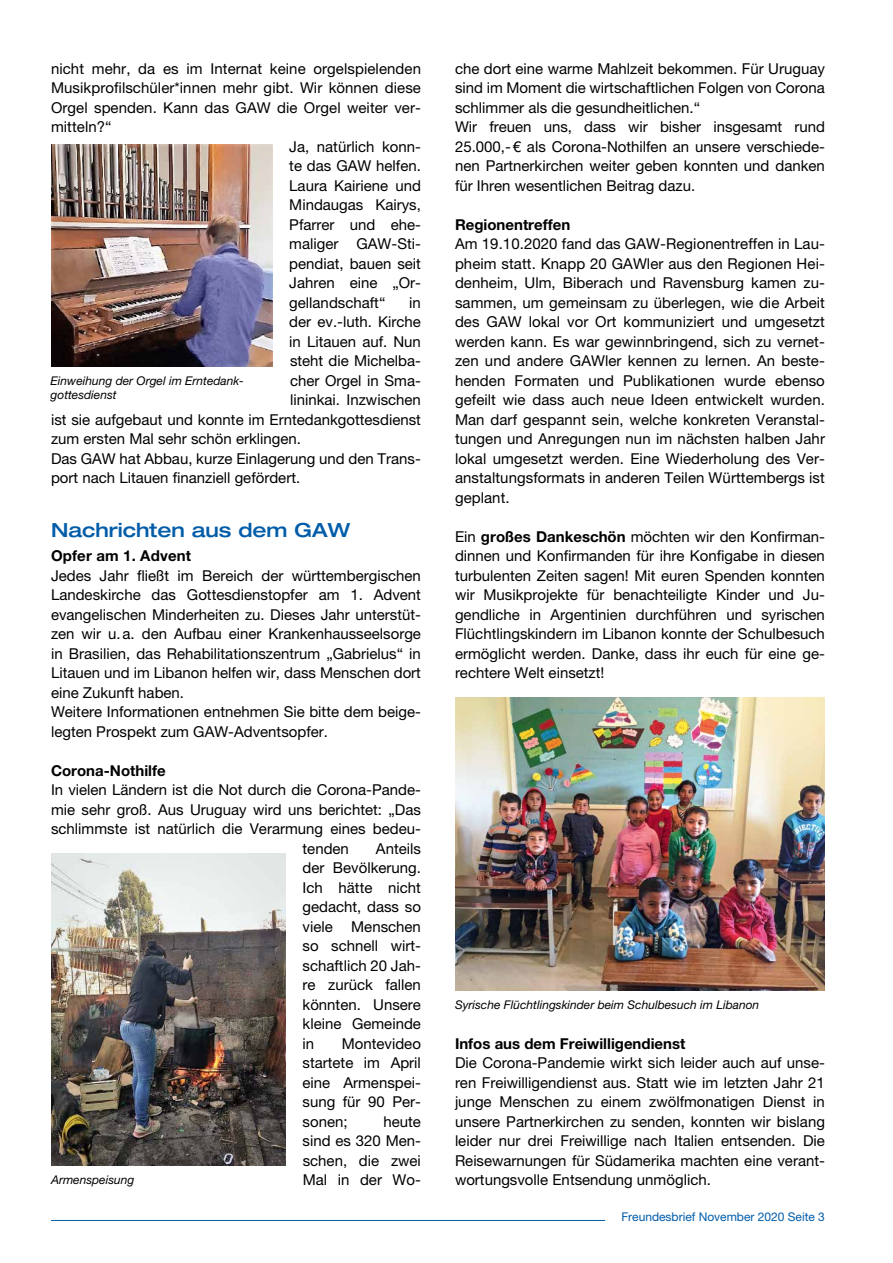
<style>
.page{position:relative;width:893px;height:1263px;background:#fff}
.page>*{position:absolute;margin:0;border:0;box-sizing:border-box;transform-origin:0 0}
.t1{font:500 expanded 19.5px "Helvetica Neue";color:#005ca9}
.t2{font:15px/19.5px "Helvetica Neue";color:#000;text-align:justify}
.t3{font:700 15px "Helvetica Neue";color:#000}
.t4{font:italic 12px/13.5px "Helvetica Neue";color:#000}
.t5{font:12px "Helvetica Neue";color:#005ca9}
.s1{font-style:inherit}
.s2{font-weight:700}
</style>
<div class="page">
<hr style="left:51px;top:1220px;width:554px;height:1px;background:#005ca9">
<img style="left:51px;top:145px;width:221px;height:221px">
<img style="left:51px;top:854px;width:235px;height:312px">
<img style="left:455px;top:698px;width:370px;height:292px">
<p class="t2" style="left:51px;top:58px;width:371px">nicht mehr, da es im Internat keine orgelspielenden</p>
<p class="t2" style="left:51px;top:78px;width:371px">Musikprofilschüler*innen mehr gibt. Wir können diese</p>
<p class="t2" style="left:51px;top:97px;width:371px">Orgel spenden. Kann das GAW die Orgel weiter ver-</p>
<p class="t2" style="left:51px;top:117px;width:62px">mitteln?“</p>
<p class="t2" style="left:289px;top:136px;width:133px">Ja, natürlich konn-</p>
<p class="t2" style="left:289px;top:156px;width:133px">te das GAW helfen.</p>
<p class="t2" style="left:289px;top:175px;width:133px">Laura Kairiene und</p>
<p class="t2" style="left:289px;top:195px;width:133px">Mindaugas Kairys,</p>
<p class="t2" style="left:289px;top:214px;width:133px">Pfarrer und ehe-</p>
<p class="t2" style="left:289px;top:234px;width:133px">maliger GAW-Sti-</p>
<p class="t2" style="left:289px;top:253px;width:133px">pendiat, bauen seit</p>
<p class="t2" style="left:289px;top:273px;width:133px">Jahren eine „Or-</p>
<p class="t2" style="left:289px;top:292px;width:98px">gellandschaft“</p>
<p class="t2" style="left:409px;top:292px;width:13px">in</p>
<p class="t2" style="left:289px;top:312px;width:133px">der ev.-luth. Kirche</p>
<p class="t2" style="left:289px;top:331px;width:133px">in Litauen auf. Nun</p>
<p class="t2" style="left:290px;top:351px;width:132px">steht die Michelba-</p>
<p class="t2" style="left:290px;top:370px;width:132px">cher Orgel in Sma-</p>
<p class="t2" style="left:290px;top:390px;width:132px">lininkai. Inzwischen</p>
<p class="t2" style="left:51px;top:409px;width:371px">ist sie aufgebaut und konnte im Erntedankgottesdienst</p>
<p class="t2" style="left:51px;top:429px;width:252px">zum ersten Mal sehr schön erklingen.</p>
<p class="t2" style="left:51px;top:448px;width:371px">Das GAW hat Abbau, kurze Einlagerung und den Trans-</p>
<p class="t2" style="left:51px;top:468px;width:251px">port nach Litauen finanziell gefördert.</p>
<h1 class="t1" style="left:51px;top:518px;width:301px">Nachrichten aus dem GAW</h1>
<p class="t3" style="left:51px;top:546px;width:142px">Opfer am 1. Advent</p>
<p class="t2" style="left:51px;top:565px;width:371px;text-align:left">Jedes Jahr fließt im Bereich der württembergischen Landeskirche das Gottesdienstopfer am 1. Advent evangelischen Minderheiten zu. Dieses Jahr unterstüt&shy;zen wir u.a. den Aufbau einer Krankenhausseelsorge in Brasilien, das Rehabilitationszentrum „Gabrielus“ in Litauen und im Libanon helfen wir, dass Menschen dort eine Zukunft haben.<br>Weitere Informationen entnehmen Sie bitte dem beige&shy;legten Prospekt zum GAW-Adventsopfer.</p>
<p class="t3" style="left:51px;top:761px;width:116px">Corona-Nothilfe</p>
<p class="t2" style="left:51px;top:780px;width:371px">In vielen Ländern ist die Not durch die Corona-Pande-</p>
<p class="t2" style="left:51px;top:799px;width:371px">mie sehr groß. Aus Uruguay wird uns berichtet: „Das</p>
<p class="t2" style="left:51px;top:819px;width:371px">schlimmste ist natürlich die Verarmung eines bedeu-</p>
<p class="t2" style="left:303px;top:838px;width:48px">tenden</p>
<p class="t4" style="left:51px;top:374px;width:194px">Einweihung der Orgel im Erntedank&shy;gottesdienst</p>
<p class="t2" style="left:303px;top:838px;width:120px;text-indent:73px">Anteils der Bevölkerung.<br>Ich hätte nicht gedacht, dass so viele Menschen so schnell wirt&shy;schaftlich 20 Jah&shy;re zurück fallen könnten. Unsere kleine Gemeinde in</p>
<p class="t2" style="left:303px;top:1033px;width:120px;text-indent:39px">Montevideo startete im April eine Armenspei&shy;sung für 90 Per&shy;sonen;</p>
<p class="t2" style="left:303px;top:1111px;width:120px;text-indent:81px">heute sind es 320 Men&shy;schen, die zwei Mal in der Wo-</p>
<p class="t4" style="left:51px;top:1173px;width:85px">Armenspeisung</p>
<p class="t2" style="left:455px;top:58px;width:371px;text-align:left">che dort eine warme Mahlzeit bekommen. Für Uruguay sind im Moment die wirtschaftlichen Folgen von Corona schlimmer als die gesundheitlichen.“<br>Wir freuen uns, dass wir bisher insgesamt rund 25.000,-<span class="s1">€</span> als Corona-Nothilfen an unsere verschiede&shy;nen Partnerkirchen weiter geben konnten und danken für Ihren wesentlichen Beitrag dazu.</p>
<p class="t3" style="left:455px;top:215px;width:117px">Regionentreffen</p>
<p class="t2" style="left:455px;top:234px;width:371px">Am 19.10.2020 fand das GAW-Regionentreffen in Lau&shy;pheim statt. Knapp 20 GAWler aus den Regionen Hei&shy;denheim, Ulm, Biberach und Ravensburg kamen zu&shy;sammen, um gemeinsam zu überlegen, wie die Arbeit des GAW lokal vor Ort kommuniziert und umgesetzt werden kann. Es war gewinnbringend, sich zu vernet&shy;zen und andere GAWler kennen zu lernen. An beste&shy;henden Formaten und Publikationen wurde ebenso gefeilt wie dass auch neue Ideen entwickelt wurden.<br>Man darf gespannt sein, welche konkreten Veranstal&shy;tungen und Anregungen nun im nächsten halben Jahr lokal umgesetzt werden. Eine Wiederholung des Ver&shy;anstaltungsformats in anderen Teilen Württembergs ist geplant.</p>
<p class="t2" style="left:455px;top:526px;width:371px">Ein <span class="s2">großes Dankeschön</span> möchten wir den Konfirman&shy;dinnen und Konfirmanden für ihre Konfigabe in diesen turbulenten Zeiten sagen! Mit euren Spenden konnten wir Musikprojekte für benachteiligte Kinder und Ju&shy;gendliche in Argentinien durchführen und syrischen Flüchtlingskindern im Libanon konnte der Schulbesuch ermöglicht werden. Danke, dass ihr euch für eine ge&shy;rechtere Welt einsetzt!</p>
<p class="t4" style="left:455px;top:997px;width:306px">Syrische Flüchtlingskinder beim Schulbesuch im Libanon</p>
<p class="t3" style="left:455px;top:1034px;width:232px">Infos aus dem Freiwilligendienst</p>
<p class="t2" style="left:455px;top:1053px;width:371px">Die Corona-Pandemie wirkt sich leider auch auf unse&shy;ren Freiwilligendienst aus. Statt wie im letzten Jahr 21 junge Menschen zu einem zwölfmonatigen Dienst in unsere Partnerkirchen zu senden, konnten wir bislang leider nur drei Freiwillige nach Italien entsenden. Die Reisewarnungen für Südamerika machten eine verant&shy;wortungsvolle Entsendung unmöglich.</p>
<p class="t5" style="left:621px;top:1210px;width:205px">Freundesbrief November 2020 Seite 3</p>
</div>
